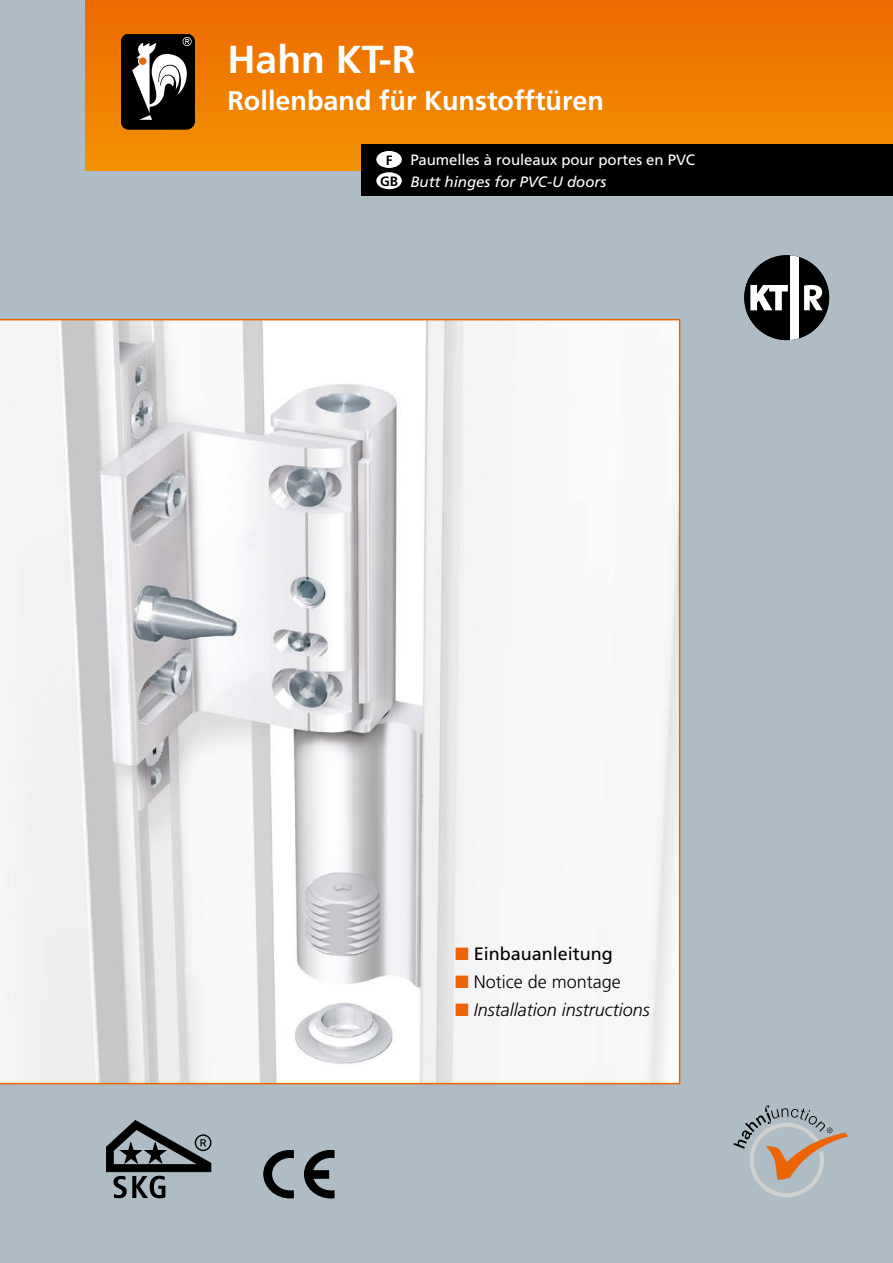
<style>
.page{position:relative;width:893px;height:1263px;background:#aebcc5}
.page>*{position:absolute;margin:0;border:0;box-sizing:border-box;transform-origin:0 0}
.t1{font:700 39px "Frutiger";color:#fff}
.t2{font:700 27px "Frutiger";color:#fff}
.t3{font:italic 300 18px "Frutiger";color:#000}
.t4{font:18px "Frutiger";color:#000}
.t5{font:300 18px "Frutiger";color:#000}
.t6{font:15px "Frutiger";letter-spacing:-.005em;color:#fff}
.t7{font:italic 15px "Frutiger";color:#fff}
.t8{font:700 13.5px/21px "Frutiger";color:#000;text-align:center}
.s1{color:#ec6502}
</style>
<div class="page">
<svg style="left:0;top:319px;width:680px;height:765px"></svg>
<svg style="left:106px;top:1120px;width:105px;height:78px"></svg>
<div style="left:195px;top:1134px;width:16px;height:17px;border:1px solid #000;border-radius:50%"></div>
<div style="left:85px;top:0;width:808px;height:170px;background:linear-gradient(to bottom,#ef6a00,#ed8e00)"></div>
<div style="left:121px;top:34px;width:73px;height:95px;background:#000;border-radius:8px"></div>
<div style="left:121px;top:34px;width:74px;height:95px;border:1px solid #000;border-radius:8px"></div>
<svg style="left:132px;top:37px;width:61px;height:83px"></svg>
<div style="left:744px;top:255px;width:85px;height:85px;background:#000;border-radius:50%"></div>
<svg style="left:804px;top:285px;width:19px;height:25px"></svg>
<svg style="left:750px;top:285px;width:38px;height:25px"></svg>
<div style="left:790px;top:255px;width:9px;height:85px;background:#fff"></div>
<div style="left:361px;top:145px;width:532px;height:51px;background:#000"></div>
<div style="left:376px;top:172px;width:26px;height:17px;background:#fff;border-radius:50%"></div>
<div style="left:376px;top:151px;width:26px;height:17px;background:#fff;border-radius:50%"></div>
<svg style="left:733px;top:1105px;width:115px;height:92px"></svg>
<svg style="left:264px;top:1150px;width:30px;height:48px"></svg>
<svg style="left:304px;top:1150px;width:30px;height:48px"></svg>
<h1 class="t1" style="left:227px;top:36px;width:190px">Hahn KT-R</h1>
<h2 class="t2" style="left:227px;top:85px;width:378px">Rollenband für Kunstofftüren</h2>
<p class="t8" style="left:380px;top:149px;width:19px">F<br>GB</p>
<p class="t6" style="left:410px;top:151px;width:286px">Paumelles à rouleaux pour portes en PVC</p>
<p class="t7" style="left:410px;top:173px;width:197px">Butt hinges for PVC-U doors</p>
<p class="t4" style="left:455px;top:943px;width:159px"><span class="s1">■</span> Einbauanleitung</p>
<p class="t5" style="left:455px;top:972px;width:167px"><span class="s1">■</span> Notice de montage</p>
<p class="t3" style="left:455px;top:1000px;width:196px"><span class="s1">■</span> Installation instructions</p>
</div>
